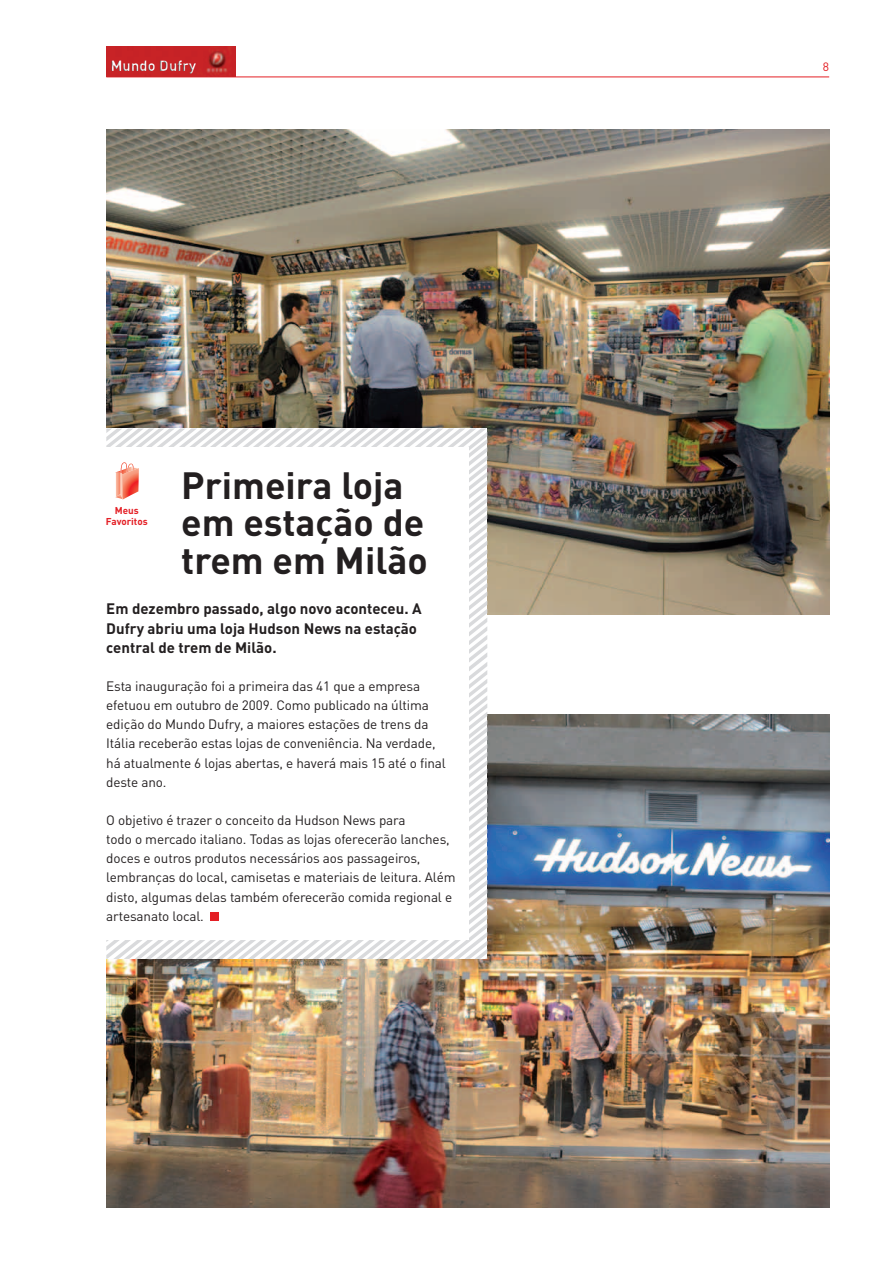
<style>
.page{position:relative;width:893px;height:1263px;background:#fff}
.page>*{position:absolute;margin:0;border:0;box-sizing:border-box;transform-origin:0 0}
.t1{font:700 37.5px/37.5px "DIN";color:#231f20}
.t2{font:700 15px/19.2px "DIN";color:#231f20}
.t3{font:700 14.7px "DIN";color:#fff}
.t4{font:13.5px/19.2px "DIN";letter-spacing:-.01em;color:#231f20}
.t5{font:12px "DIN";color:#e41f25}
.t6{font:700 9.9px/10.5px "DIN";color:#e41f25;text-align:center}
</style>
<div class="page">
<hr style="left:106px;top:77px;width:723px;height:1px;background:#e41f25">
<img style="left:106px;top:47px;width:130px;height:30px">
<div style="left:111px;top:58px;width:88px;height:17px;background:#fff;opacity:.75"></div>
<div style="left:109px;top:58px;width:85px;height:17px;background:#231f20;opacity:.75"></div>
<img style="left:106px;top:130px;width:723px;height:484px">
<img style="left:106px;top:714px;width:723px;height:494px">
<svg style="left:156px;top:745px;width:331px;height:214px"></svg>
<svg style="left:336px;top:428px;width:151px;height:265px"></svg>
<div style="left:97px;top:447px;width:372px;height:493px;background:#fff"></div>
<div style="left:210px;top:912px;width:9px;height:9px;background:#e41f25"></div>
<svg style="left:106px;top:428px;width:230px;height:72px"></svg>
<p class="t3" style="left:110px;top:56px;width:87px">Mundo Dufry</p>
<p class="t5" style="left:823px;top:59px;width:8px">8</p>
<h1 class="t1" style="left:181px;top:465px;width:248px">Primeira loja em estação de trem em Milão</h1>
<p class="t2" style="left:106px;top:599px;width:317px">Em dezembro passado, algo novo aconteceu. A<br>Dufry abriu uma loja Hudson News na estação central de trem de Milão.</p>
<p class="t4" style="left:106px;top:676px;width:341px">Esta inauguração foi a primeira das 41 que a empresa efetuou em outubro de 2009. Como publicado na última edição do Mundo Dufry, a maiores estações de trens da Itália receberão estas lojas de conveniência. Na verdade, há atualmente 6 lojas abertas, e haverá mais 15 até o final deste ano.</p>
<p class="t4" style="left:106px;top:810px;width:351px">O objetivo é trazer o conceito da Hudson News para<br>todo o mercado italiano. Todas as lojas oferecerão lanches, doces e outros produtos necessários aos passageiros, lembranças do local, camisetas e materiais de leitura. Além disto, algumas delas também oferecerão comida regional e artesanato local.</p>
<p class="t6" style="left:106px;top:505px;width:43px">Meus<br>Favoritos</p>
</div>
